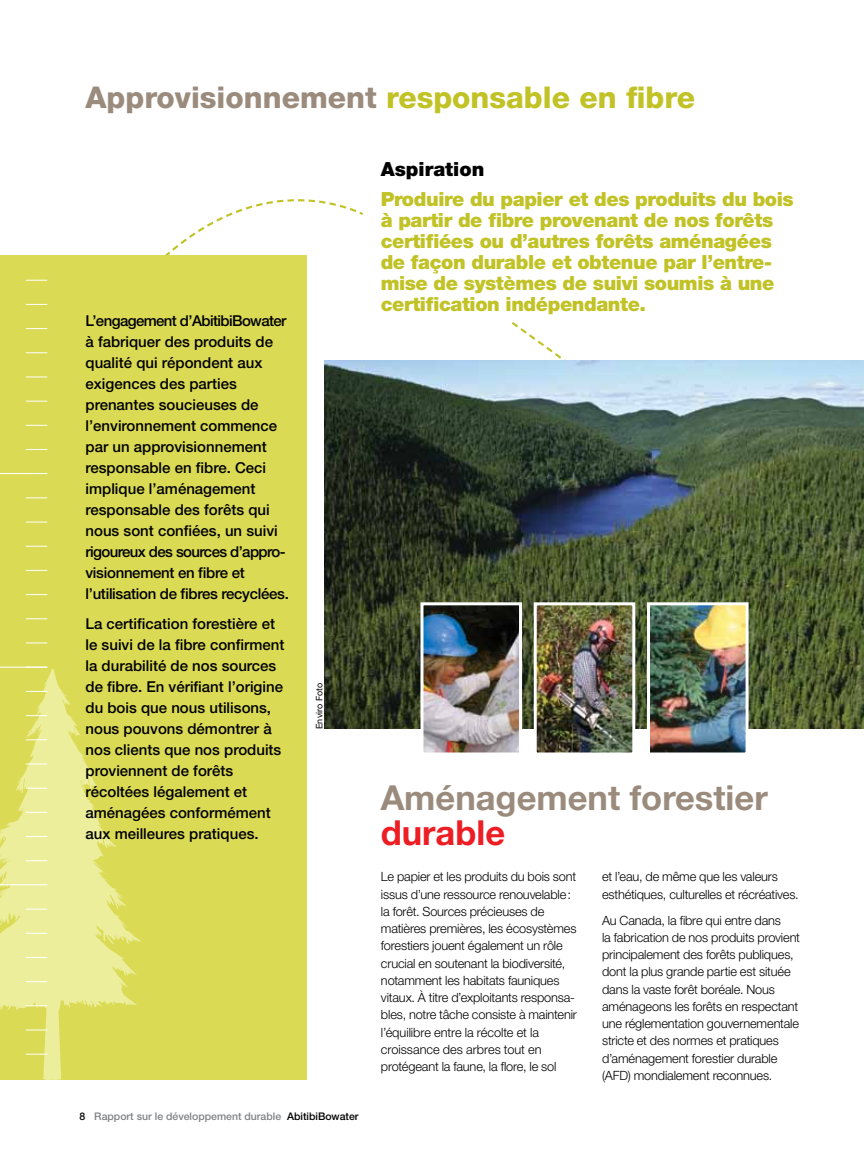
<style>
.page{position:relative;width:864px;height:1161px;background:#fff}
.page>*{position:absolute;margin:0;border:0;box-sizing:border-box;transform-origin:0 0}
.t1{font:700 34.5px "Helvetica Neue";color:#9a8b7d}
.t2{font:700 34.5px "Helvetica Neue";color:#ed1d24}
.t3{font:800 30px "Helvetica Neue";color:#c1c225}
.t4{font:900 19.5px/21px "Helvetica Neue";letter-spacing:-.02em;color:#c1c225}
.t5{font:900 19.5px "Helvetica Neue";color:#000}
.t6{font:500 15px/21px "Helvetica Neue";color:#000}
.t7{font:300 12.75px/17.2px "Helvetica Neue";letter-spacing:-.01em;color:#000}
.t8{font:500 10.5px "Helvetica Neue";color:#808285}
.t9{font:9px "Helvetica Neue";color:#000}
.s1{color:#9a8b7d}
.s2{color:#000}
</style>
<div class="page">
<div style="left:0;top:255px;width:307px;height:825px;background:#dada55"></div>
<img style="left:325px;top:360px;width:539px;height:369px">
<svg style="left:0;top:668px;width:142px;height:412px"></svg>
<img style="left:424px;top:606px;width:94px;height:146px">
<div style="left:420px;top:602px;width:102px;height:154px;border:3px solid #fff"></div>
<img style="left:538px;top:606px;width:93px;height:146px">
<div style="left:534px;top:602px;width:101px;height:154px;border:3px solid #fff"></div>
<img style="left:651px;top:606px;width:94px;height:146px">
<div style="left:647px;top:602px;width:102px;height:154px;border:3px solid #fff"></div>
<hr style="left:0;top:667px;width:47px;height:1px;background:#fff">
<svg style="left:26px;top:691px;width:21px;height:1px"></svg>
<svg style="left:26px;top:715px;width:21px;height:1px"></svg>
<svg style="left:26px;top:740px;width:21px;height:1px"></svg>
<svg style="left:26px;top:764px;width:21px;height:1px"></svg>
<svg style="left:26px;top:788px;width:21px;height:1px"></svg>
<svg style="left:26px;top:812px;width:21px;height:1px"></svg>
<svg style="left:26px;top:836px;width:21px;height:1px"></svg>
<svg style="left:26px;top:860px;width:21px;height:1px"></svg>
<hr style="left:0;top:884px;width:47px;height:1px;background:#fff">
<svg style="left:26px;top:909px;width:21px;height:1px"></svg>
<svg style="left:26px;top:933px;width:21px;height:1px"></svg>
<svg style="left:26px;top:957px;width:21px;height:1px"></svg>
<svg style="left:26px;top:981px;width:21px;height:1px"></svg>
<svg style="left:26px;top:1006px;width:21px;height:1px"></svg>
<svg style="left:26px;top:1030px;width:21px;height:1px"></svg>
<svg style="left:26px;top:1054px;width:21px;height:1px"></svg>
<svg style="left:25px;top:199px;width:334px;height:255px"></svg>
<hr style="left:0;top:473px;width:47px;height:1px;background:#fff">
<svg style="left:26px;top:498px;width:21px;height:1px"></svg>
<svg style="left:26px;top:522px;width:21px;height:1px"></svg>
<svg style="left:26px;top:546px;width:21px;height:1px"></svg>
<svg style="left:26px;top:570px;width:21px;height:1px"></svg>
<svg style="left:26px;top:594px;width:21px;height:1px"></svg>
<svg style="left:26px;top:619px;width:21px;height:1px"></svg>
<svg style="left:26px;top:643px;width:21px;height:1px"></svg>
<svg style="left:26px;top:667px;width:21px;height:1px"></svg>
<h2 class="t3" style="left:86px;top:80px;width:611px"><span class="s1">Approvisionnement</span> responsable en fibre</h2>
<p class="t6" style="left:86px;top:310px;width:205px">L’engagement d’AbitibiBowater à fabriquer des produits de qualité qui répondent aux exigences des parties prenantes soucieuses de l’environnement commence par un approvisionnement responsable en fibre. Ceci implique l’aménagement responsable des forêts qui nous sont confiées, un suivi rigoureux des sources d’appro&shy;visionnement en fibre et l’utilisation de fibres recyclées.</p>
<p class="t6" style="left:86px;top:613px;width:200px">La certification forestière et le suivi de la fibre confirment la durabilité de nos sources de fibre. En vérifiant l’origine du bois que nous utilisons, nous pouvons démontrer à nos clients que nos produits proviennent de forêts récoltées légalement et aménagées conformément aux meilleures pratiques.</p>
<p class="t9" style="left:314px;top:729px;width:47px;rotate:-90deg">Enviro Foto</p>
<p class="t8" style="left:79px;top:1110px;width:281px"><span class="s2">8</span> Rapport sur le développement durable <span class="s2">AbitibiBowater</span></p>
<h3 class="t5" style="left:381px;top:158px;width:105px">Aspiration</h3>
<h3 class="t4" style="left:381px;top:189px;width:415px">Produire du papier et des produits du bois à partir de fibre provenant de nos forêts certifiées ou d’autres forêts aménagées de façon durable et obtenue par l’entre&shy;mise de systèmes de suivi soumis à une certification indépendante.</h3>
<h1 class="t1" style="left:381px;top:777px;width:389px">Aménagement forestier</h1>
<h1 class="t2" style="left:381px;top:811px;width:126px">durable</h1>
<p class="t7" style="left:381px;top:868px;width:197px">Le papier et les produits du bois sont issus d’une ressource renouvelable: la forêt. Sources précieuses de matières premières, les écosystèmes forestiers jouent également un rôle crucial en soutenant la biodiversité, notamment les habitats fauniques vitaux. À titre d’exploitants responsa&shy;bles, notre tâche consiste à maintenir l’équilibre entre la récolte et la croissance des arbres tout en protégeant la faune, la flore, le sol</p>
<p class="t7" style="left:602px;top:868px;width:198px">et l’eau, de même que les valeurs esthétiques, culturelles et récréatives.</p>
<p class="t7" style="left:602px;top:911px;width:199px">Au Canada, la fibre qui entre dans<br>la fabrication de nos produits provient principalement des forêts publiques, dont la plus grande partie est située dans la vaste forêt boréale. Nous aménageons les forêts en respectant une réglementation gouvernementale stricte et des normes et pratiques d’aménagement forestier durable (AFD) mondialement reconnues.</p>
</div>
